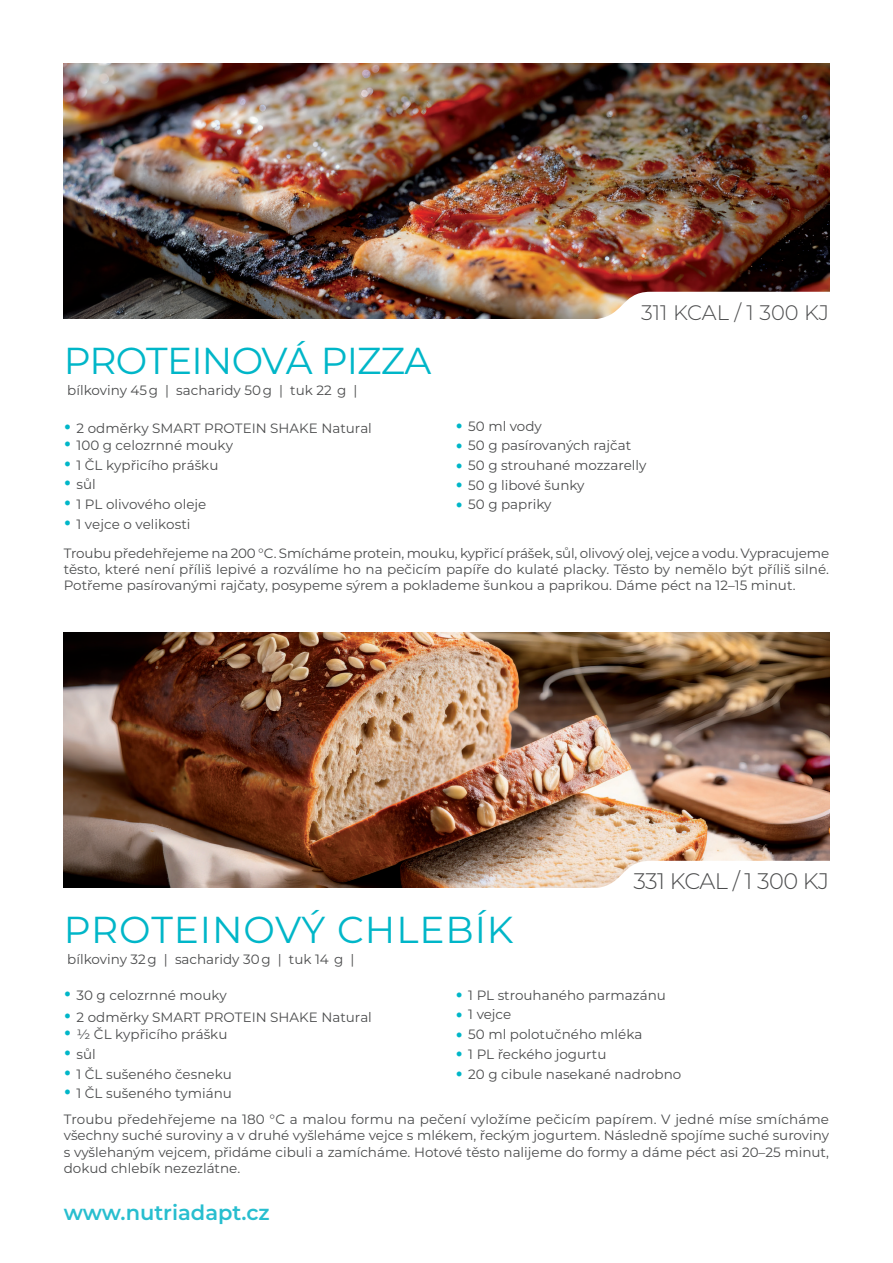
<style>
.page{position:relative;width:893px;height:1263px;background:#fff}
.page>*{position:absolute;margin:0;border:0;box-sizing:border-box;transform-origin:0 0}
.t1{font:37.5px "Montserrat";letter-spacing:.025em;color:#00b6c8}
.t2{font:37.5px "Montserrat";letter-spacing:-.02em;color:#00b6c8}
.t3{font:300 22.5px "Montserrat";letter-spacing:-.025em;color:#4b4c4d}
.t4{font:600 21px "Montserrat";color:#28becf}
.t5{font:300 21px "Montserrat";color:#4b4c4d}
.t6{font:13.5px/19.6px "Montserrat";color:#4b4c4d}
</style>
<div class="page">
<img style="left:64px;top:64px;width:765px;height:228px">
<img style="left:64px;top:633px;width:765px;height:227px">
<img style="left:63px;top:292px;width:583px;height:27px">
<svg style="left:63px;top:860px;width:767px;height:28px"></svg>
<h1 class="t2" style="left:64px;top:335px;width:369px">PROTEINOVÁ PIZZA</h1>
<p class="t6" style="left:67px;top:380px;width:292px">bílkoviny 45 g | sacharidy 50 g | tuk 22 g |</p>
<p class="t6" style="left:77px;top:419px;width:297px;line-height:17.4px">2 odměrky SMART PROTEIN SHAKE Natural<br>100 g celozrnné mouky</p>
<p class="t6" style="left:77px;top:455px;width:143px">1 ČL kypřicího prášku sůl<br>1 PL olivového oleje<br>1 vejce o velikosti</p>
<h3 class="t5" style="left:641px;top:298px;width:190px">311 KCAL / 1 300 KJ</h3>
<p class="t6" style="left:468px;top:416px;width:180px">50 ml vody<br>50 g pasírovaných rajčat<br>50 g strouhané mozzarelly<br>50 g libové šunky<br>50 g papriky</p>
<p class="t6" style="left:64px;top:545px;width:767px;line-height:16.2px;text-align:justify">Troubu předehřejeme na 200 °C. Smícháme protein, mouku, kypřicí prášek, sůl, olivový olej, vejce a vodu. Vypracujeme těsto, které není příliš lepivé a rozválíme ho na pečicím papíře do kulaté placky. Těsto by nemělo být příliš silné.<br>Potřeme pasírovanými rajčaty, posypeme sýrem a poklademe šunkou a paprikou. Dáme péct na 12–15 minut.</p>
<h1 class="t1" style="left:64px;top:904px;width:451px">PROTEINOVÝ CHLEBÍK</h1>
<p class="t6" style="left:67px;top:949px;width:289px">bílkoviny 32 g | sacharidy 30 g | tuk 14 g |</p>
<h2 class="t3" style="left:633px;top:865px;width:197px">331 KCAL / 1 300 KJ</h2>
<p class="t6" style="left:77px;top:984px;width:297px;line-height:21.9px">30 g celozrnné mouky<br>2 odměrky SMART PROTEIN SHAKE Natural</p>
<p class="t6" style="left:77px;top:1024px;width:157px">½ ČL kypřicího prášku sůl<br>1 ČL sušeného česneku<br>1 ČL sušeného tymiánu</p>
<p class="t6" style="left:468px;top:985px;width:215px">1 PL strouhaného parmazánu<br>1 vejce<br>50 ml polotučného mléka<br>1 PL řeckého jogurtu<br>20 g cibule nasekané nadrobno</p>
<p class="t6" style="left:64px;top:1111px;width:767px;line-height:16.2px;text-align:justify">Troubu předehřejeme na 180 °C a malou formu na pečení vyložíme pečicím papírem. V jedné míse smícháme všechny suché suroviny a v druhé vyšleháme vejce s mlékem, řeckým jogurtem. Následně spojíme suché suroviny s vyšlehaným vejcem, přidáme cibuli a zamícháme. Hotové těsto nalijeme do formy a dáme péct asi 20–25 minut, dokud chlebík nezezlátne.</p>
<h3 class="t4" style="left:64px;top:1198px;width:208px">www.nutriadapt.cz</h3>
</div>
